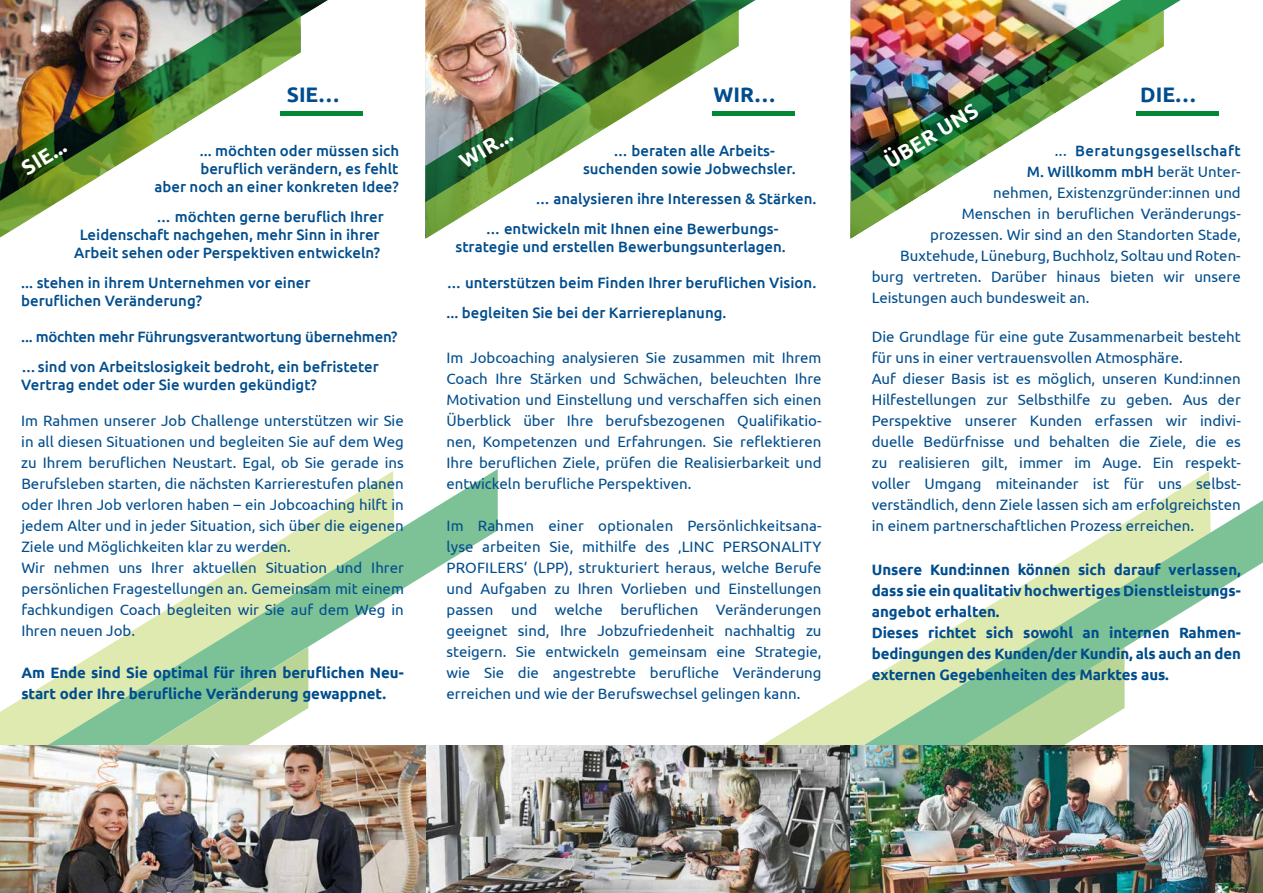
<style>
.page{position:relative;width:1263px;height:893px;background:#fff}
.page>*{position:absolute;margin:0;border:0;box-sizing:border-box;transform-origin:0 0}
.t1{font:700 21px "Ubuntu";color:#fff}
.t2{font:700 21px "Ubuntu";color:#004d8d}
.t3{font:15px/21px "Ubuntu";color:#004d8d;text-align:justify}
.t4{font:500 15px/18px "Ubuntu";color:#004d8d}
.t5{font:700 15px/21px "Ubuntu";color:#004d8d}
.t6{font:500 15px "Ubuntu";letter-spacing:.03em;color:#004d8d}
.s1{font-weight:400}
</style>
<div class="page">
<svg style="left:922px;top:471px;width:341px;height:176px"></svg>
<svg style="left:762px;top:647px;width:363px;height:98px"></svg>
<svg style="left:106px;top:469px;width:392px;height:178px"></svg>
<svg style="left:0;top:647px;width:309px;height:98px;background:#bbdbae"></svg>
<img style="left:0;top:745px;width:1263px;height:148px">
<img style="left:0;top:0;width:363px;height:112px">
<img style="left:0;top:16px;width:301px;height:222px">
<svg style="left:425px;top:0;width:370px;height:112px"></svg>
<img style="left:425px;top:10px;width:314px;height:229px">
<img style="left:850px;top:0;width:369px;height:112px">
<img style="left:850px;top:10px;width:315px;height:229px">
<hr style="left:280px;top:112px;width:83px;height:4px;background:#008834">
<hr style="left:712px;top:112px;width:83px;height:4px;background:#008834">
<hr style="left:1136px;top:112px;width:83px;height:4px;background:#008834">
<h1 class="t2" style="left:287px;top:82px;width:54px">SIE…</h1>
<h1 class="t2" style="left:713px;top:82px;width:64px">WIR…</h1>
<h1 class="t1" style="left:17px;top:158px;width:50px;rotate:-31deg">SIE...</h1>
<h1 class="t1" style="left:455px;top:152px;width:59px;rotate:-31deg">WIR...</h1>
<p class="t4" style="left:155px;top:141px;width:246px;text-align:right">... möchten oder müssen sich beruflich verändern, es fehlt<br>aber noch an einer konkreten Idee?</p>
<p class="t4" style="left:74px;top:207px;width:311px;text-align:right">… möchten gerne beruflich Ihrer<br>Leidenschaft nachgehen, mehr Sinn in ihrer<br>Arbeit sehen oder Perspektiven entwickeln?</p>
<p class="t4" style="left:21px;top:273px;width:291px">... stehen in ihrem Unternehmen vor einer beruflichen Veränderung?</p>
<p class="t4" style="left:21px;top:321px;width:378px;line-height:30px">... möchten mehr Führungsverantwortung übernehmen? … sind von Arbeitslosigkeit bedroht, ein befristeter</p>
<p class="t4" style="left:21px;top:375px;width:297px">Vertrag endet oder Sie wurden gekündigt?</p>
<p class="t3" style="left:21px;top:410px;width:384px;text-align:left">Im Rahmen unserer Job Challenge unterstützen wir Sie in all diesen Situationen und begleiten Sie auf dem Weg zu Ihrem beruflichen Neustart. Egal, ob Sie gerade ins Berufs-leben starten, die nächsten Karrierestufen planen oder Ihren Job verloren haben – ein Jobcoaching hilft in jedem Alter und in jeder Situation, sich über die eigenen Ziele und Möglichkeiten klar zu werden.<br>Wir nehmen uns Ihrer aktuellen Situation und Ihrer persönlichen Fragestellungen an. Gemeinsam mit einem fachkundigen Coach begleiten wir Sie auf dem Weg in Ihren neuen Job.</p>
<p class="t5" style="left:21px;top:662px;width:384px">Am Ende sind Sie optimal für ihren beruflichen Neu&shy;start oder Ihre berufliche Veränderung gewappnet.</p>
<p class="t4" style="left:583px;top:141px;width:214px;text-align:center">… beraten alle Arbeits&shy;suchenden sowie Jobwechsler.</p>
<p class="t4" style="left:485px;top:183px;width:332px;line-height:30px;text-indent:50px">… analysieren ihre Interessen &amp; Stärken. … entwickeln mit Ihnen eine Bewerbungs-</p>
<p class="t4" style="left:455px;top:237px;width:332px">strategie und erstellen Bewerbungsunterlagen.</p>
<p class="t4" style="left:446px;top:267px;width:371px;line-height:30px">… unterstützen beim Finden Ihrer beruflichen Vision. ... begleiten Sie bei der Karriereplanung.</p>
<p class="t3" style="left:446px;top:347px;width:377px">Im Jobcoaching analysieren Sie zusammen mit Ihrem Coach Ihre Stärken und Schwächen, beleuchten Ihre Motiva-tion und Einstellung und verschaffen sich einen Überblick über Ihre berufsbezogenen Qualifikatio&shy;nen, Kompeten-zen und Erfahrungen. Sie reflektieren Ihre beruflichen Ziele, prüfen die Realisierbarkeit und entwickeln berufliche Perspektiven.</p>
<p class="t3" style="left:446px;top:515px;width:377px">Im Rahmen einer optionalen Persönlichkeitsana&shy;lyse arbeiten Sie, mithilfe des ‚LINC PERSONALITY PROFILERS‘ (LPP), strukturiert he-raus,-welche Berufe und Aufgaben zu Ihren Vorlieben und Einstellungen passen und welche beruflichen Veränderungen geeignet sind, Ihre Jobzufriedenheit nachhaltig zu steigern. Sie entwickeln gemeinsam eine Strategie, wie Sie die angestrebte berufliche Veränderung erreichen und wie der Berufswechsel gelingen kann.</p>
<h1 class="t2" style="left:1140px;top:82px;width:57px">DIE…</h1>
<h1 class="t1" style="left:880px;top:152px;width:107px;rotate:-31deg">ÜBER UNS</h1>
<p class="t6" style="left:1055px;top:141px;width:187px"><span class="s1">...</span> Beratungsgesellschaft</p>
<p class="t4" style="left:1027px;top:162px;width:215px">M. Willkomm mbH <span class="s1">berät Unter-</span></p>
<p class="t3" style="left:993px;top:182px;width:249px">nehmen, Existenzgründer:innen und</p>
<p class="t3" style="left:962px;top:203px;width:281px">Men-schen in beruflichen Verän-de-rungs-</p>
<p class="t3" style="left:930px;top:224px;width:312px">prozessen. Wir sind an den Standorten Stade,</p>
<p class="t3" style="left:900px;top:245px;width:342px">Buxtehude, Lüneburg, Buchholz, Soltau und Roten-</p>
<p class="t3" style="left:872px;top:266px;width:371px">burg vertreten. Darüber hinaus bieten wir unsere</p>
<p class="t3" style="left:872px;top:287px;width:219px">Leistungen auch bundesweit an.</p>
<p class="t3" style="left:872px;top:326px;width:371px;text-align:left">Die Grundlage für eine gute Zusammenarbeit besteht für uns in einer vertrauensvollen Atmosphäre.<br>Auf dieser Basis ist es möglich, unseren Kund:innen Hilfestellungen zur Selbsthilfe zu geben. Aus der Perspektive unserer Kunden erfassen wir indivi&shy;duelle Bedürfnisse und behalten die Ziele, die es zu realisieren gilt, immer im Auge. Ein respekt&shy;voller Umgang miteinander ist für uns selbst&shy;verständlich, denn Ziele lassen sich am erfolgreichsten in einem partnerschaftlichen Prozess erreichen.</p>
<p class="t5" style="left:872px;top:559px;width:371px">Unsere Kund:innen können sich darauf verlassen, dass sie ein qualitativ hochwertiges Dienstleistungs&shy;angebot erhalten.<br>Dieses richtet sich sowohl an internen Rahmen&shy;bedingungen des Kunden/der Kundin, als auch an den externen Gegebenheiten des Marktes aus.</p>
</div>
